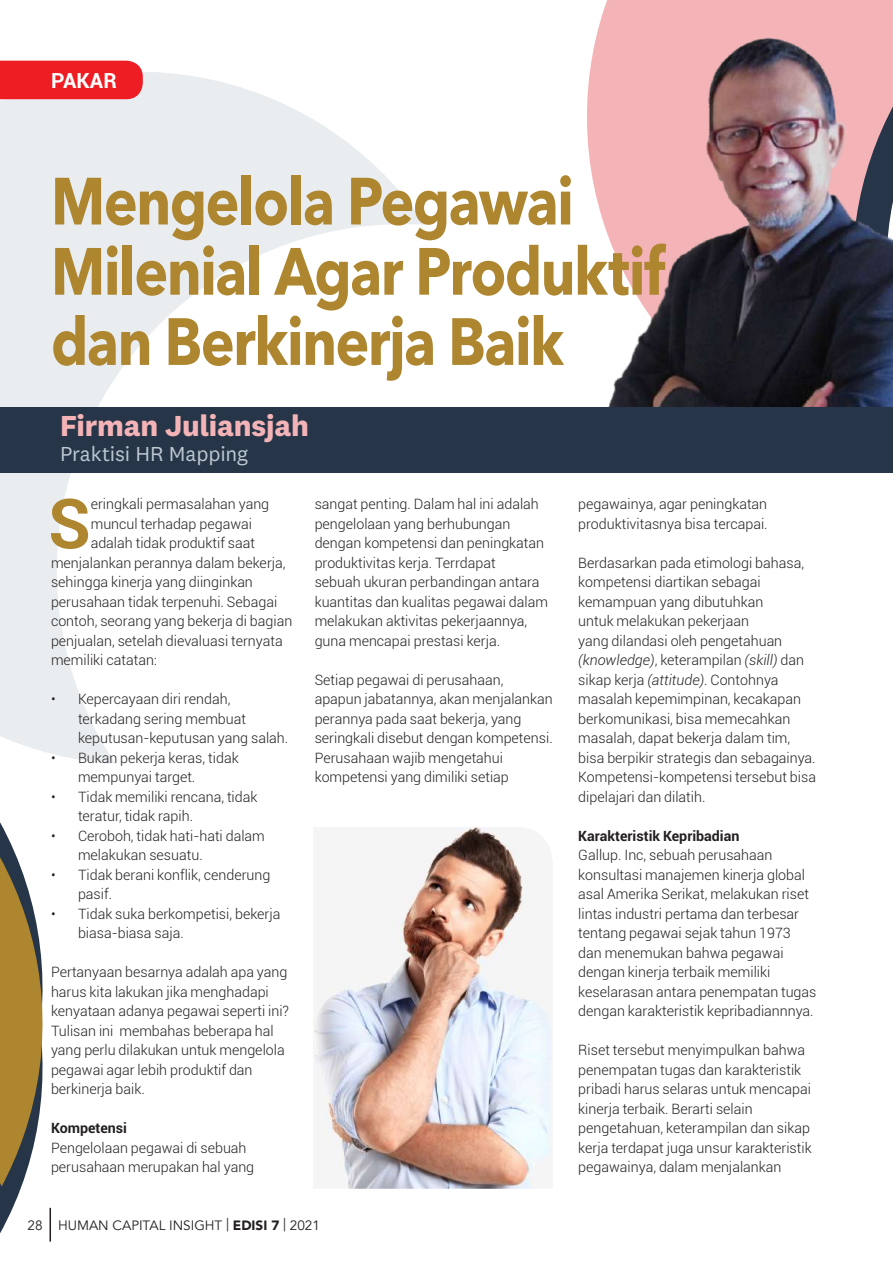
<style>
.page{position:relative;width:893px;height:1263px;background:#fff}
.page>*{position:absolute;margin:0;border:0;box-sizing:border-box;transform-origin:0 0}
.t1{font:700 69.15px "Roboto";color:#ae862f}
.t2{font:700 66px/70.2px "Avenir Next LT Pro";letter-spacing:-.025em;color:#ae862f;scale:.86 1}
.t3{font:30px "National 2 Bold Test";letter-spacing:-.005em;color:#f4b4b7}
.t4{font:21px "National 2 Regular Test";letter-spacing:-.005em;color:#bcc8d2}
.t5{font:700 21px "Roboto";color:#fff}
.t6{font:300 14.25px/19.5px "Roboto";color:#231f20}
.t7{font:700 14.25px "Roboto";color:#231f20}
.t8{font:13.5px "Avenir";color:#231f20}
.s1{font-family:"Avenir LT";font-weight:900}
.s2{font-style:italic}
</style>
<div class="page">
<svg style="left:0;top:60px;width:425px;height:704px"></svg>
<img style="left:313px;top:827px;width:240px;height:362px">
<svg style="left:587px;top:0;width:306px;height:181px;background:#f5bbbd"></svg>
<div style="left:0;top:61px;width:143px;height:38px;background:#ee1d23"></div>
<img style="left:593px;top:28px;width:300px;height:379px">
<svg style="left:0;top:598px;width:86px;height:35px;fill:#e9edf0"></svg>
<svg style="left:0;top:672px;width:91px;height:570px"></svg>
<svg style="left:0;top:633px;width:86px;height:553px"></svg>
<div style="left:0;top:407px;width:893px;height:66px;background:#263547"></div>
<h3 class="t5" style="left:51px;top:66px;width:67px">PAKAR</h3>
<h2 class="t2" style="left:51px;top:166px;width:715px">Mengelola Pegawai<br>Milenial Agar Produktif dan Berkinerja Baik</h2>
<h3 class="t3" style="left:60px;top:407px;width:250px">Firman Juliansjah</h3>
<h3 class="t4" style="left:60px;top:442px;width:190px">Praktisi HR Mapping</h3>
<h1 class="t1" style="left:48px;top:475px;width:44px">S</h1>
<p class="t6" style="left:91px;top:494px;width:180px">eringkali permasalahan yang</p>
<p class="t6" style="left:91px;top:513px;width:163px">muncul terhadap pegawai</p>
<p class="t6" style="left:91px;top:533px;width:166px">adalah tidak produktif saat</p>
<p class="t6" style="left:51px;top:552px;width:236px">menjalankan perannya dalam bekerja,</p>
<p class="t6" style="left:51px;top:572px;width:203px">sehingga kinerja yang diinginkan</p>
<p class="t6" style="left:51px;top:591px;width:228px">perusahaan tidak terpenuhi. Sebagai</p>
<p class="t6" style="left:51px;top:611px;width:243px">contoh, seorang yang bekerja di bagian</p>
<p class="t6" style="left:51px;top:630px;width:233px">penjualan, setelah dievaluasi ternyata</p>
<p class="t6" style="left:51px;top:650px;width:107px">memiliki catatan:</p>
<p class="t6" style="left:78px;top:689px;width:212px;text-indent:-27px">• Kepercayaan diri rendah, terkadang sering membuat keputusan-keputusan yang salah.</p>
<p class="t6" style="left:78px;top:747px;width:162px;text-indent:-27px">• Bukan pekerja keras, tidak mempunyai target.</p>
<p class="t6" style="left:78px;top:786px;width:181px;text-indent:-27px">• Tidak memiliki rencana, tidak teratur, tidak rapih.</p>
<p class="t6" style="left:78px;top:825px;width:188px;text-indent:-27px">• Ceroboh, tidak hati-hati dalam melakukan sesuatu.</p>
<p class="t6" style="left:78px;top:864px;width:194px;text-indent:-27px">• Tidak berani konflik, cenderung pasif.</p>
<p class="t6" style="left:78px;top:903px;width:204px;text-indent:-27px">• Tidak suka berkompetisi, bekerja biasa-biasa saja.</p>
<p class="t6" style="left:51px;top:962px;width:240px">Pertanyaan besarnya adalah apa yang harus kita lakukan jika menghadapi kenyataan adanya pegawai seperti ini?<br>Tulisan ini membahas beberapa hal yang perlu dilakukan untuk mengelola pegawai agar lebih produktif dan berkinerja baik.</p>
<p class="t7" style="left:51px;top:1118px;width:78px">Kompetensi</p>
<p class="t6" style="left:51px;top:1137px;width:205px">Pengelolaan pegawai di sebuah perusahaan merupakan hal yang</p>
<p class="t6" style="left:315px;top:494px;width:235px">sangat penting. Dalam hal ini adalah pengelolaan yang berhubungan dengan kompetensi dan peningkatan produktivitas kerja. Terrdapat<br>sebuah ukuran perbandingan antara kuantitas dan kualitas pegawai dalam melakukan aktivitas pekerjaannya, guna mencapai prestasi kerja.</p>
<p class="t6" style="left:315px;top:669px;width:240px">Setiap pegawai di perusahaan, apapun jabatannya, akan menjalankan perannya pada saat bekerja, yang seringkali disebut dengan kompetensi.<br>Perusahaan wajib mengetahui kompetensi yang dimiliki setiap</p>
<p class="t8" style="left:28px;top:1217px;width:294px">28 HUMAN CAPITAL INSIGHT | <span class="s1">EDISI 7</span> | 2021</p>
<p class="t6" style="left:578px;top:494px;width:191px">pegawainya, agar peningkatan produktivitasnya bisa tercapai.</p>
<p class="t6" style="left:578px;top:552px;width:239px">Berdasarkan pada etimologi bahasa, kompetensi diartikan sebagai kemampuan yang dibutuhkan<br>untuk melakukan pekerjaan<br>yang dilandasi oleh pengetahuan <span class="s2">(knowledge)</span>, keterampilan <span class="s2">(skill)</span> dan sikap kerja <span class="s2">(attitude)</span>. Contohnya masalah kepemimpinan, kecakapan berkomunikasi, bisa memecahkan masalah, dapat bekerja dalam tim, bisa berpikir strategis dan sebagainya.<br>Kompetensi-kompetensi tersebut bisa dipelajari dan dilatih.</p>
<p class="t7" style="left:578px;top:826px;width:163px">Karakteristik Kepribadian</p>
<p class="t6" style="left:578px;top:845px;width:240px">Gallup. Inc, sebuah perusahaan konsultasi manajemen kinerja global asal Amerika Serikat, melakukan riset lintas industri pertama dan terbesar tentang pegawai sejak tahun 1973 dan menemukan bahwa pegawai dengan kinerja terbaik memiliki keselarasan antara penempatan tugas dengan karakteristik kepribadiannnya.</p>
<p class="t6" style="left:578px;top:1040px;width:235px">Riset tersebut menyimpulkan bahwa penempatan tugas dan karakteristik pribadi harus selaras untuk mencapai kinerja terbaik. Berarti selain pengetahuan, keterampilan dan sikap kerja terdapat juga unsur karakteristik pegawainya, dalam menjalankan</p>
</div>
